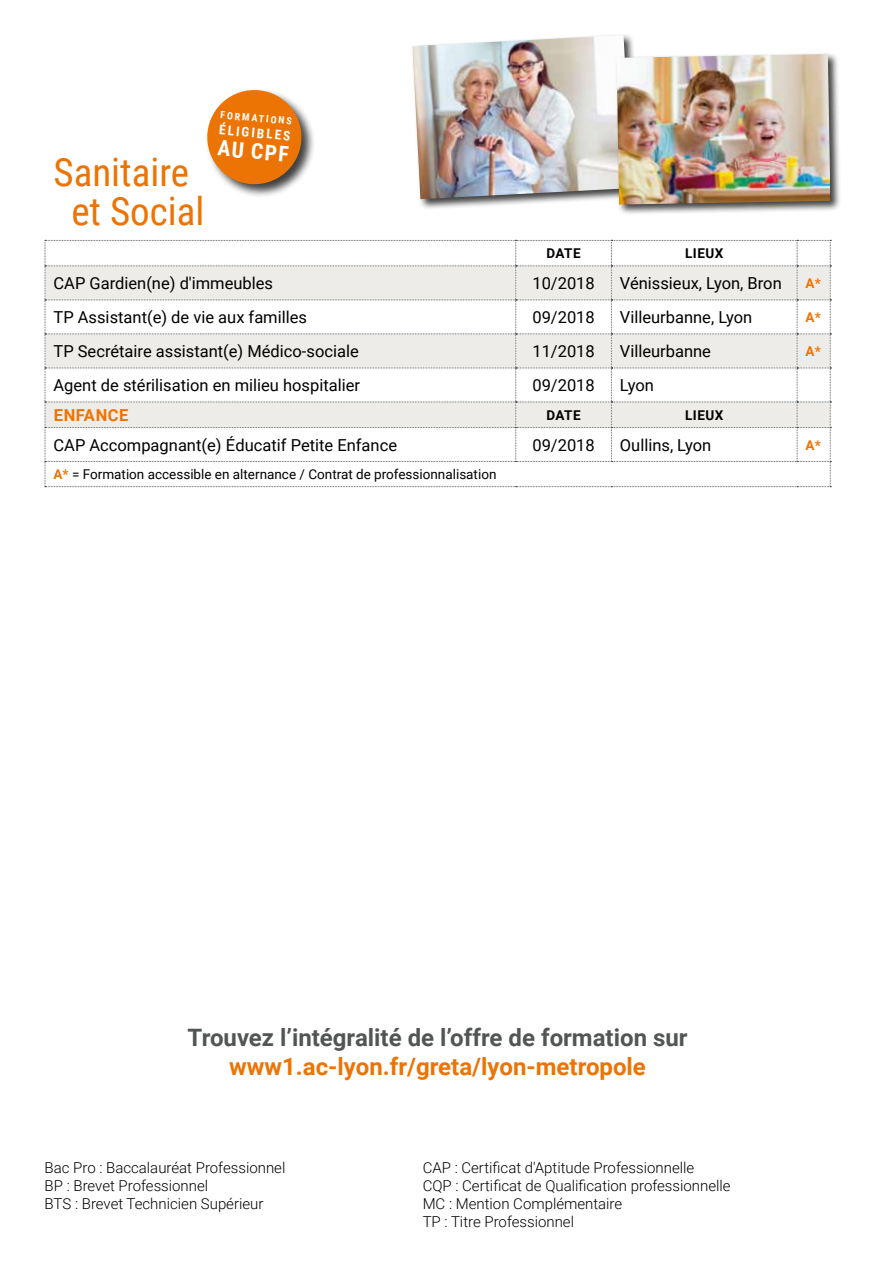
<style>
.page{position:relative;width:893px;height:1263px;background:#fff}
.page>*{position:absolute;margin:0;border:0;box-sizing:border-box;transform-origin:0 0}
.t1{font:39px/39px "Roboto Condensed";color:#ec7405;text-align:center}
.t2{font:700 24px "Roboto";color:#515553}
.t3{font:700 24px "Roboto";color:#ec7405}
.t4{font:700 21.6px "Roboto Condensed";color:#fff}
.t5{font:16.5px "Roboto";color:#000}
.t6{font:700 16.5px "Roboto";letter-spacing:.035em;color:#ec7405}
.t7{font:300 15px/18px "Roboto";color:#000}
.t8{font:13.5px "Roboto";color:#000}
.t9{font:700 13.5px "Roboto";letter-spacing:.035em;color:#000}
.t10{font:700 13.5px "Roboto";color:#ec7405}
.t11{font:700 13.2px "Roboto Condensed";color:#fff}
.t12{font:700 9.9px "Roboto Condensed";color:#fff}
.s1{font-weight:700;color:#ec7405}
</style>
<div class="page">
<svg style="left:45px;top:240px;width:786px;height:247px"></svg>
<div style="left:205px;top:88px;width:110px;height:110px;background:#000;opacity:.75"></div>
<svg style="left:205px;top:88px;width:99px;height:98px"></svg>
<div style="left:411px;top:34px;width:232px;height:176px;background:#000;opacity:.75"></div>
<img style="left:412px;top:35px;width:220px;height:164px">
<div style="left:614px;top:52px;width:227px;height:164px;background:#000;opacity:.75"></div>
<img style="left:616px;top:54px;width:214px;height:151px">
<h1 class="t1" style="left:54px;top:152px;width:152px">Sanitaire et Social</h1>
<p class="t12" style="left:221px;top:108px;width:73px;rotate:5deg">FORMATIONS</p>
<p class="t11" style="left:220px;top:120px;width:73px;rotate:5deg">ÉLIGIBLES</p>
<h3 class="t4" style="left:219px;top:133px;width:73px;rotate:5deg">AU CPF</h3>
<p class="t9" style="left:546px;top:244px;width:36px">DATE</p>
<p class="t9" style="left:685px;top:244px;width:40px">LIEUX</p>
<p class="t5" style="left:54px;top:272px;width:221px">CAP Gardien(ne) d'immeubles</p>
<p class="t5" style="left:532px;top:272px;width:64px">10/2018</p>
<p class="t5" style="left:620px;top:272px;width:163px">Vénissieux, Lyon, Bron</p>
<p class="t10" style="left:806px;top:274px;width:17px">A*</p>
<p class="t5" style="left:54px;top:306px;width:255px">TP Assistant(e) de vie aux familles</p>
<p class="t5" style="left:532px;top:306px;width:64px">09/2018</p>
<p class="t5" style="left:620px;top:306px;width:134px">Villeurbanne, Lyon</p>
<p class="t10" style="left:806px;top:308px;width:17px">A*</p>
<p class="t5" style="left:54px;top:340px;width:307px">TP Secrétaire assistant(e) Médico-sociale</p>
<p class="t5" style="left:532px;top:340px;width:64px">11/2018</p>
<p class="t5" style="left:620px;top:340px;width:93px">Villeurbanne</p>
<p class="t10" style="left:806px;top:342px;width:17px">A*</p>
<p class="t5" style="left:54px;top:374px;width:308px">Agent de stérilisation en milieu hospitalier</p>
<p class="t5" style="left:532px;top:374px;width:64px">09/2018</p>
<p class="t5" style="left:620px;top:374px;width:36px">Lyon</p>
<p class="t6" style="left:54px;top:403px;width:76px">ENFANCE</p>
<p class="t9" style="left:546px;top:406px;width:36px">DATE</p>
<p class="t9" style="left:685px;top:406px;width:40px">LIEUX</p>
<p class="t5" style="left:54px;top:433px;width:345px">CAP Accompagnant(e) Éducatif Petite Enfance</p>
<p class="t5" style="left:532px;top:433px;width:64px">09/2018</p>
<p class="t5" style="left:620px;top:433px;width:93px">Oullins, Lyon</p>
<p class="t10" style="left:806px;top:435px;width:17px">A*</p>
<p class="t8" style="left:54px;top:465px;width:444px"><span class="s1">A*</span> = Formation accessible en alternance / Contrat de professionnalisation</p>
<h2 class="t2" style="left:188px;top:1021px;width:502px">Trouvez l’intégralité de l’offre de formation sur</h2>
<h2 class="t3" style="left:229px;top:1050px;width:418px">www1.ac-lyon.fr/greta/lyon-metropole</h2>
<p class="t7" style="left:45px;top:1158px;width:242px">Bac Pro : Baccalauréat Professionnel</p>
<p class="t7" style="left:423px;top:1158px;width:273px">CAP : Certificat d'Aptitude Professionnelle</p>
<p class="t7" style="left:45px;top:1176px;width:165px">BP : Brevet Professionnel</p>
<p class="t7" style="left:423px;top:1176px;width:309px">CQP : Certificat de Qualification professionnelle</p>
<p class="t7" style="left:45px;top:1194px;width:220px">BTS : Brevet Technicien Supérieur</p>
<p class="t7" style="left:423px;top:1194px;width:201px">MC : Mention Complémentaire<br>TP : Titre Professionnel</p>
</div>
